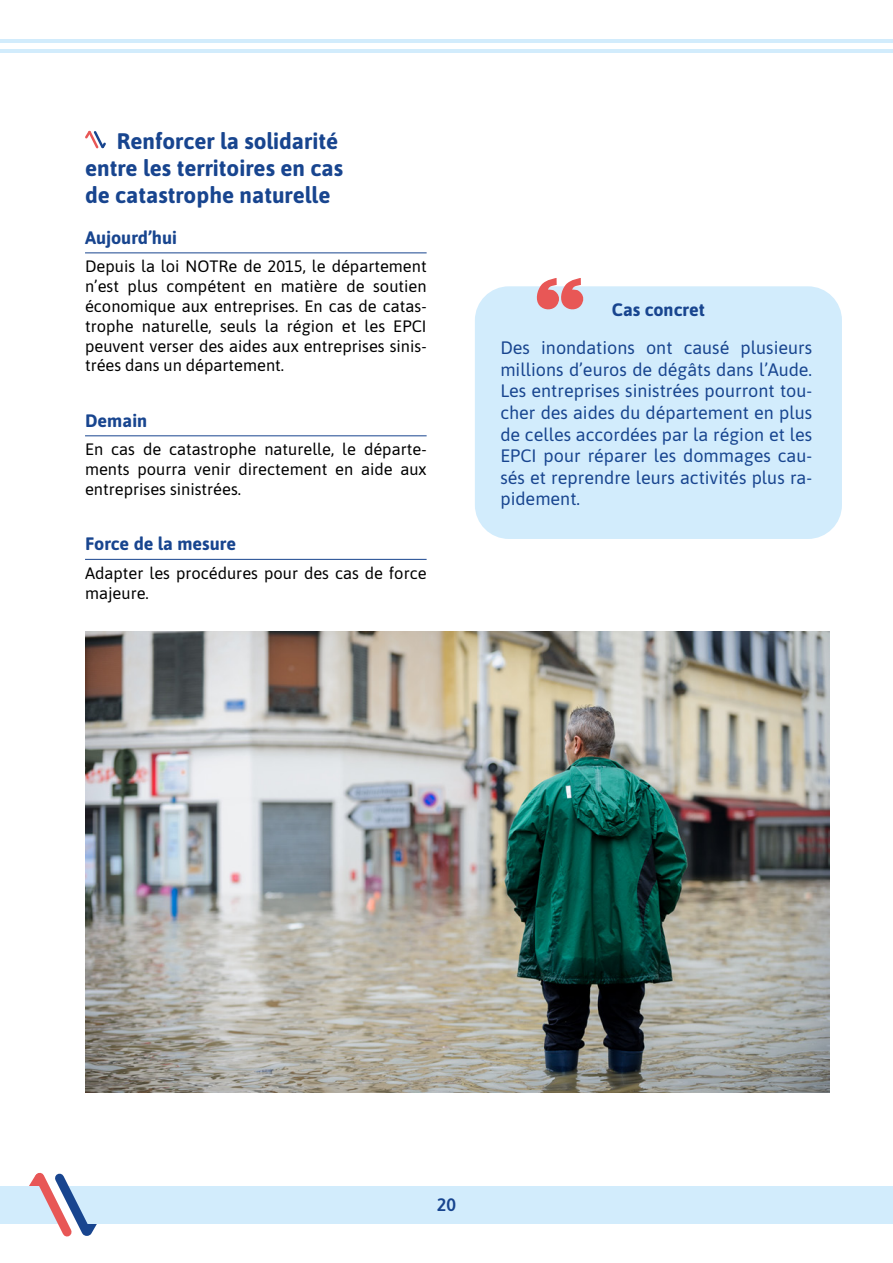
<style>
.page{position:relative;width:893px;height:1263px;background:#fff}
.page>*{position:absolute;margin:0;border:0;box-sizing:border-box;transform-origin:0 0}
.t1{font:700 22.5px/27px "Asap";color:#18458f}
.t2{font:18px/21.6px "Asap";color:#18458f;text-align:justify}
.t3{font:700 18px "Asap";color:#18458f}
.t4{font:500 18px "Asap";color:#18458f}
.t5{font:16.5px/19.8px "Asap";color:#000;text-align:justify}
</style>
<div class="page">
<div style="left:0;top:1186px;width:893px;height:38px;background:#d2ecfc"></div>
<hr style="left:0;top:39px;width:893px;height:4px;background:#d2ecfc">
<hr style="left:0;top:49px;width:893px;height:4px;background:#d2ecfc">
<svg style="left:29px;top:1172px;width:68px;height:65px"></svg>
<hr style="left:85px;top:252px;width:342px;height:1px;background:#18458f">
<hr style="left:85px;top:435px;width:342px;height:1px;background:#18458f">
<hr style="left:85px;top:559px;width:342px;height:1px;background:#18458f">
<svg style="left:85px;top:130px;width:21px;height:19px"></svg>
<img style="left:85px;top:631px;width:744px;height:462px">
<div style="left:475px;top:286px;width:367px;height:253px;background:#d2ecfc;border-radius:34px"></div>
<svg style="left:535px;top:278px;width:49px;height:32px"></svg>
<h1 class="t1" style="left:85px;top:126px;width:259px;text-indent:32px">Renforcer la solidarité entre les territoires en cas de catastrophe naturelle</h1>
<p class="t3" style="left:85px;top:225px;width:93px">Aujourd’hui</p>
<p class="t5" style="left:85px;top:256px;width:343px">Depuis la loi NOTRe de 2015, le département n’est plus compétent en matière de soutien économique aux entreprises. En cas de catas&shy;trophe naturelle, seuls la région et les EPCI peuvent verser des aides aux entreprises sinis&shy;trées dans un département.</p>
<p class="t3" style="left:85px;top:408px;width:64px">Demain</p>
<p class="t5" style="left:85px;top:439px;width:343px">En cas de catastrophe naturelle, le départe&shy;ments pourra venir directement en aide aux entreprises sinistrées.</p>
<p class="t3" style="left:85px;top:531px;width:153px">Force de la mesure</p>
<p class="t5" style="left:85px;top:562px;width:343px">Adapter les procédures pour des cas de force majeure.</p>
<p class="t3" style="left:612px;top:296px;width:94px">Cas concret</p>
<p class="t2" style="left:500px;top:336px;width:313px">Des inondations ont causé plusieurs millions d’euros de dégâts dans l’Aude.<br>Les entreprises sinistrées pourront tou&shy;cher des aides du département en plus de celles accordées par la région et les EPCI pour réparer les dommages cau&shy;sés et reprendre leurs activités plus ra&shy;pidement.</p>
<p class="t4" style="left:437px;top:1193px;width:21px">20</p>
</div>
